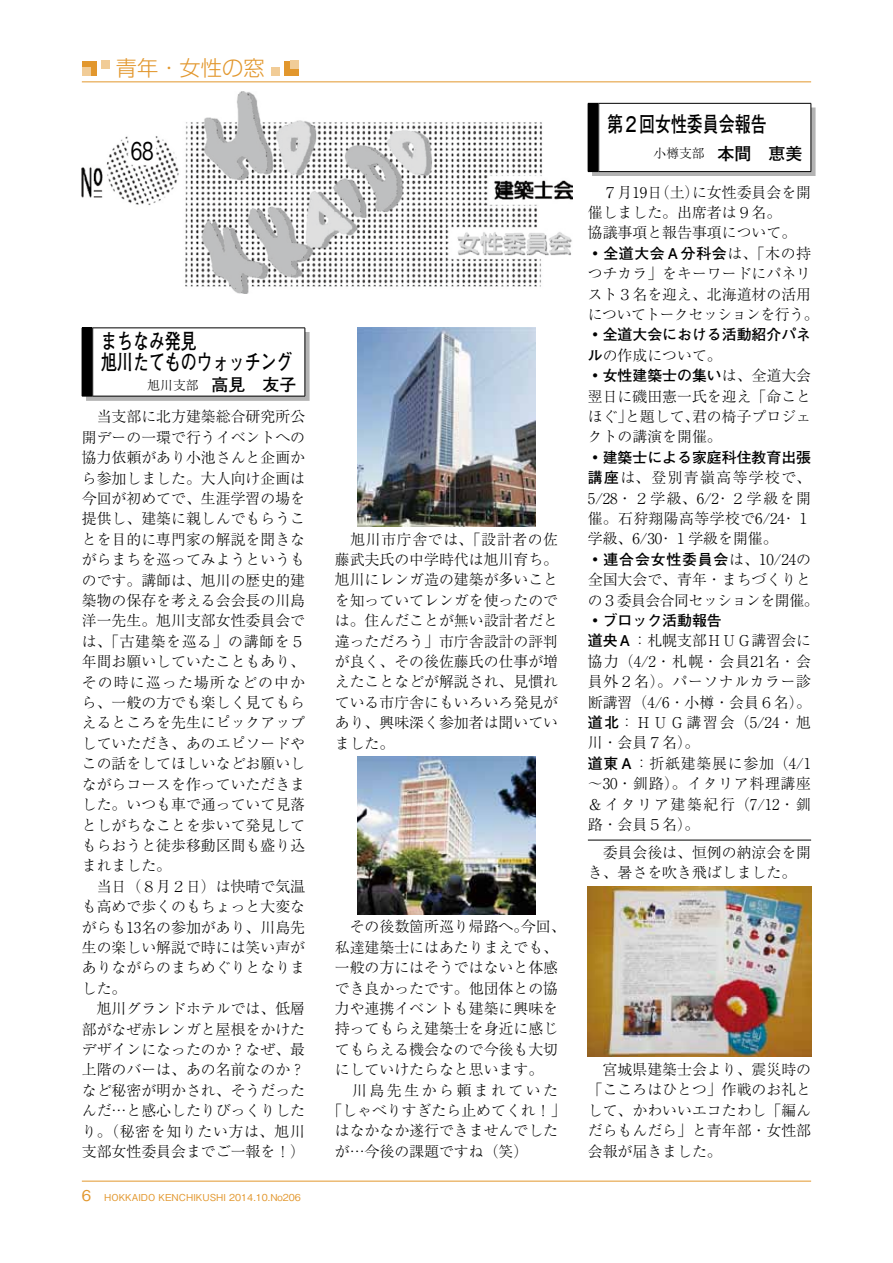
<style>
.page{position:relative;width:893px;height:1263px;background:#fff}
.page>*{position:absolute;margin:0;border:0;box-sizing:border-box;transform-origin:0 0}
.t1{font:500 24.45px "Gothic BBB Pro";color:#000;scale:.75 1}
.t2{font:700 21.3px/20.4px "Futo Go B101 Pro";color:#000;scale:.75 1}
.t3{font:300 21.3px "Shin Go Pro";color:#e2972d}
.t4{font:300 14.85px/20.4px "Ryumin Pro";color:#000}
.t5{font:300 14.85px/20.4px "Ryumin Pro";letter-spacing:.04em;color:#000}
.t6{font:700 14.85px "Futo Go B101 Pro";color:#000}
.t7{font:700 14.85px "Futo Go B101 Pro";letter-spacing:.04em;color:#000}
.t8{font:300 14.85px "Ryumin Pro";letter-spacing:.165em;color:#000}
.t9{font:300 12.75px "Ryumin Pro";color:#000}
.t10{font:500 9.6px "Gothic BBB Pro";color:#e2972d}
.s1{font-family:"Futo Go B101 Pro";font-weight:700;font-size:16.95px}
.s2{font-size:14.85px}
.s3{font-family:"Ryumin Pro";font-weight:300}
.s4{font-family:"Futo Go B101 Pro";font-weight:700}
</style>
<div class="page">
<hr style="left:82px;top:1181px;width:729px;height:1px;background:#e2972d">
<hr style="left:82px;top:82px;width:729px;height:1px;background:#e2972d">
<div style="left:82px;top:61px;width:15px;height:14px;background:#e2972d"></div>
<div style="left:82px;top:67px;width:8px;height:8px;background:#f1cc97"></div>
<div style="left:101px;top:61px;width:8px;height:8px;background:#f1cc97"></div>
<div style="left:284px;top:61px;width:15px;height:14px;background:#e2972d"></div>
<div style="left:290px;top:61px;width:9px;height:8px;background:#f1cc97"></div>
<div style="left:271px;top:67px;width:9px;height:8px;background:#f1cc97"></div>
<img style="left:82px;top:136px;width:97px;height:70px">
<img style="left:185px;top:92px;width:388px;height:202px">
<div style="left:86px;top:332px;width:223px;height:69px;background:#b3b3b3"></div>
<div style="left:82px;top:328px;width:11px;height:68px;background:#000"></div>
<div style="left:93px;top:328px;width:212px;height:68px;background:#fff"></div>
<hr style="left:93px;top:328px;width:212px;height:1px;background:#000">
<hr style="left:305px;top:328px;width:1px;height:68px;background:#000">
<hr style="left:93px;top:396px;width:212px;height:1px;background:#000">
<img style="left:357px;top:328px;width:179px;height:198px">
<img style="left:357px;top:756px;width:179px;height:158px">
<div style="left:592px;top:107px;width:223px;height:69px;background:#000;opacity:.3"></div>
<div style="left:588px;top:103px;width:11px;height:69px;background:#000"></div>
<div style="left:599px;top:103px;width:212px;height:69px;background:#fff"></div>
<hr style="left:599px;top:103px;width:212px;height:1px;background:#000">
<hr style="left:811px;top:104px;width:1px;height:67px;background:#000">
<hr style="left:599px;top:171px;width:212px;height:1px;background:#000">
<img style="left:588px;top:886px;width:223px;height:171px">
<hr style="left:588px;top:840px;width:223px;height:1px;background:#000">
<h2 class="t3" style="left:116px;top:51px;width:150px">青年・女性の窓</h2>
<h1 class="t1" style="left:131px;top:131px;width:32px">68</h1>
<h2 class="t2" style="left:101px;top:328px;width:257px">まちなみ発見<br>旭川たてものウォッチング</h2>
<p class="t9" style="left:148px;top:375px;width:150px">旭川支部　<span class="s1">高見　友子</span></p>
<p class="t4" style="left:82px;top:405px;width:225px">　当支部に北方建築総合研究所公開デーの一環で行うイベントへの協力依頼があり小池さんと企画から参加しました。大人向け企画は今回が初めてで、生涯学習の場を提供し、建築に親しんでもらうことを目的に専門家の解説を聞きながらまちを巡ってみようというものです。講師は、旭川の歴史的建築物の保存を考える会会長の川島洋一先生。旭川支部女性委員会では、「古建築を巡る」の講師を５年間お願いしていたこともあり、その時に巡った場所などの中から、一般の方でも楽しく見てもらえるところを先生にピックアップしていただき、あのエピソードやこの話をしてほしいなどお願いしながらコースを作っていただきました。いつも車で通っていて見落としがちなことを歩いて発見してもらおうと徒歩移動区間も盛り込まれました。<br>　当日（８月２日）は快晴で気温も高めで歩くのもちょっと大変ながらも13名の参加があり、川島先生の楽しい解説で時には笑い声がありながらのまちめぐりとなりました。<br>　旭川グランドホテルでは、低層部がなぜ赤レンガと屋根をかけたデザインになったのか？なぜ、最上階のバーは、あの名前なのか？など秘密が明かされ、そうだったんだ…と感心したりびっくりしたり。（秘密を知りたい方は、旭川支部女性委員会までご一報を！）</p>
<p class="t10" style="left:82px;top:1190px;width:221px"><span class="s2">6</span> HOKKAIDO KENCHIKUSHI 2014.10.No206</p>
<p class="t4" style="left:335px;top:528px;width:225px;text-align:justify">　旭川市庁舎では、「設計者の佐藤武夫氏の中学時代は旭川育ち。旭川にレンガ造の建築が多いことを知っていてレンガを使ったのでは。住んだことが無い設計者だと違っただろう」市庁舎設計の評判が良く、その後佐藤氏の仕事が増えたことなどが解説され、見慣れている市庁舎にもいろいろ発見があり、興味深く参加者は聞いていました。</p>
<p class="t4" style="left:335px;top:915px;width:232px">　その後数箇所巡り帰路へ。今回、</p>
<p class="t4" style="left:335px;top:936px;width:225px">私達建築士にはあたりまえでも、</p>
<p class="t4" style="left:335px;top:956px;width:225px">一般の方にはそうではないと体感</p>
<p class="t4" style="left:335px;top:977px;width:225px">でき良かったです。他団体との協</p>
<p class="t4" style="left:335px;top:997px;width:225px">力や連携イベントも建築に興味を</p>
<p class="t4" style="left:335px;top:1017px;width:225px">持ってもらえ建築士を身近に感じ</p>
<p class="t4" style="left:335px;top:1038px;width:225px">てもらえる機会なので今後も大切</p>
<p class="t4" style="left:335px;top:1058px;width:210px">にしていけたらなと思います。</p>
<p class="t8" style="left:335px;top:1078px;width:225px">　川島先生から頼まれていた</p>
<p class="t4" style="left:327px;top:1099px;width:240px">「しゃべりすぎたら止めてくれ！」</p>
<p class="t4" style="left:335px;top:1119px;width:225px">はなかなか遂行できませんでした</p>
<p class="t4" style="left:335px;top:1140px;width:195px">が…今後の課題ですね（笑）</p>
<h2 class="t2" style="left:607px;top:111px;width:214px">第２回女性委員会報告</h2>
<p class="t9" style="left:654px;top:143px;width:150px">小樽支部　<span class="s1">本間　恵美</span></p>
<p class="t4" style="left:588px;top:181px;width:225px">　７月19日（土）に女性委員会を開催しました。出席者は９名。<br>協議事項と報告事項について。</p>
<p class="t7" style="left:588px;top:241px;width:225px"><span class="s3">◦</span>全道大会Ａ分科会<span class="s3">は、「木の持</span></p>
<p class="t4" style="left:588px;top:262px;width:232px">つチカラ」をキーワードにパネリスト３名を迎え、北海道材の活用についてトークセッションを行う。</p>
<p class="t6" style="left:588px;top:323px;width:225px"><span class="s3">◦</span>全道大会における活動紹介パネ</p>
<p class="t4" style="left:588px;top:344px;width:135px"><span class="s4">ル</span>の作成について。</p>
<p class="t6" style="left:588px;top:364px;width:225px"><span class="s3">◦</span>女性建築士の集い<span class="s3">は、全道大会</span></p>
<p class="t4" style="left:588px;top:385px;width:225px;text-align:justify">翌日に磯田憲一氏を迎え「命ことほぐ」と題して、君の椅子プロジェクトの講演を開催。</p>
<p class="t6" style="left:588px;top:445px;width:225px"><span class="s3">◦</span>建築士による家庭科住教育出張</p>
<p class="t4" style="left:588px;top:466px;width:232px"><span class="s4">講座</span>は、登別青嶺高等学校で、<br>5/28・２学級、6/2･２学級を開催。石狩翔陽高等学校で6/24･１学級、6/30･１学級を開催。<br>◦<span class="s4">連合会女性委員会</span>は、10/24の全国大会で、青年・まちづくりとの３委員会合同セッションを開催。</p>
<p class="t6" style="left:588px;top:608px;width:135px"><span class="s3">◦</span>ブロック活動報告</p>
<p class="t5" style="left:588px;top:629px;width:225px"><span class="s4">道央Ａ</span>：札幌支部ＨＵＧ講習会に協力（4/2・札幌・会員21名・会員外２名）。パーソナルカラー診断講習（4/6・小樽・会員６名）。<span class="s4">道北</span>：ＨＵＧ講習会（5/24・旭川・会員７名）。<br><span class="s4">道東Ａ</span>：折紙建築展に参加（4/1～30・釧路）。イタリア料理講座＆イタリア建築紀行（7/12・釧路・会員５名）。</p>
<p class="t4" style="left:588px;top:841px;width:225px">　委員会後は、恒例の納涼会を開き、暑さを吹き飛ばしました。</p>
<p class="t4" style="left:588px;top:1058px;width:225px;text-align:justify">　宮城県建築士会より、震災時の「こころはひとつ」作戦のお礼として、かわいいエコたわし「編んだらもんだら」と青年部・女性部会報が届きました。</p>
</div>
